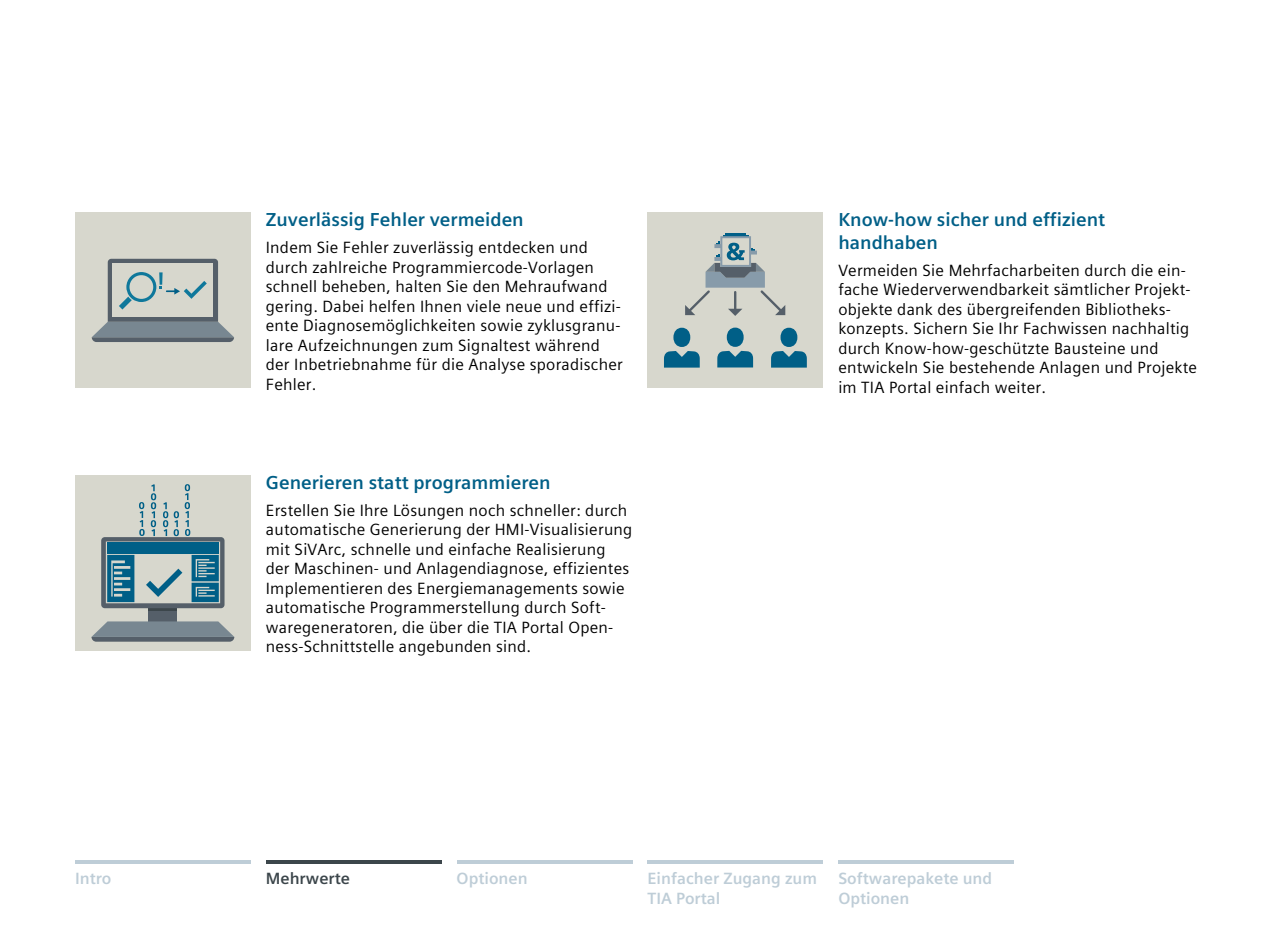
<style>
.page{position:relative;width:1280px;height:935px;background:#fff}
.page>*{position:absolute;margin:0;border:0;box-sizing:border-box;transform-origin:0 0}
.t1{font:700 18.75px/22.5px "Siemens Sans Global";color:#005f87}
.t2{font:16.25px/19.5px "Siemens Sans Global";letter-spacing:.015em;color:#000}
.t3{font:700 16.25px/19.5px "Siemens Sans Global";color:#becdd7}
.t4{font:700 16.25px "Siemens Sans Global";color:#3c464b}
</style>
<div class="page">
<hr style="left:75px;top:860px;width:176px;height:4px;background:#becdd7">
<hr style="left:457px;top:860px;width:175px;height:4px;background:#becdd7">
<hr style="left:648px;top:860px;width:175px;height:4px;background:#becdd7">
<hr style="left:838px;top:860px;width:176px;height:4px;background:#becdd7">
<hr style="left:266px;top:860px;width:176px;height:4px;background:#3c464b">
<div style="left:75px;top:212px;width:176px;height:176px;background:#d7d7cd"></div>
<svg style="left:92px;top:259px;width:142px;height:83px"></svg>
<div style="left:75px;top:475px;width:176px;height:176px;background:#d7d7cd"></div>
<div style="left:149px;top:608px;width:28px;height:13px;background:#555f69"></div>
<hr style="left:149px;top:608px;width:28px;height:3px;background:#3c464b">
<svg style="left:91px;top:621px;width:143px;height:21px;background:#7b878f"></svg>
<svg style="left:101px;top:484px;width:124px;height:124px"></svg>
<div style="left:648px;top:212px;width:175px;height:176px;background:#d7d7cd"></div>
<hr style="left:725px;top:233px;width:21px;height:2px;background:#005f87">
<hr style="left:723px;top:235px;width:26px;height:2px;background:#005f87">
<svg style="left:685px;top:236px;width:100px;height:80px"></svg>
<div style="left:673px;top:328px;width:17px;height:19px;background:#005f87;border-radius:50%"></div>
<svg style="left:664px;top:351px;width:36px;height:17px"></svg>
<div style="left:727px;top:328px;width:17px;height:19px;background:#005f87;border-radius:50%"></div>
<svg style="left:717px;top:351px;width:36px;height:16px"></svg>
<div style="left:781px;top:328px;width:16px;height:19px;background:#005f87;border-radius:50%"></div>
<svg style="left:771px;top:351px;width:36px;height:17px"></svg>
<p class="t1" style="left:266px;top:209px;width:259px">Zuverlässig Fehler vermeiden</p>
<p class="t2" style="left:266px;top:238px;width:359px">Indem Sie Fehler zuverlässig entdecken und durch zahlreiche Programmiercode-Vorlagen schnell beheben, halten Sie den Mehraufwand gering. Dabei helfen Ihnen viele neue und effizi&shy;ente Diagnosemöglichkeiten sowie zyklusgranu&shy;lare Aufzeichnungen zum Signaltest während der Inbetriebnahme für die Analyse sporadischer Fehler.</p>
<p class="t1" style="left:266px;top:471px;width:286px">Generieren statt programmieren</p>
<p class="t2" style="left:266px;top:500px;width:368px">Erstellen Sie Ihre Lösungen noch schneller: durch automatische Generierung der HMI-Visualisierung mit SiVArc, schnelle und einfache Realisierung der Maschinen- und Anlagendiagnose, effizientes Implementieren des Energiemanagements sowie automatische Programmerstellung durch Soft&shy;waregeneratoren, die über die TIA Portal Open&shy;ness-Schnittstelle angebunden sind.</p>
<p class="t1" style="left:838px;top:209px;width:268px">Know-how sicher und effizient handhaben</p>
<p class="t2" style="left:838px;top:260px;width:360px">Vermeiden Sie Mehrfacharbeiten durch die ein&shy;fache Wiederverwendbarkeit sämtlicher Projekt&shy;objekte dank des übergreifenden Bibliotheks&shy;konzepts. Sichern Sie Ihr Fachwissen nachhaltig durch Know-how-geschützte Bausteine und entwickeln Sie bestehende Anlagen und Projekte im TIA Portal einfach weiter.</p>
<p class="t3" style="left:75px;top:869px;width:38px">Intro</p>
<p class="t3" style="left:457px;top:869px;width:73px">Optionen</p>
<p class="t3" style="left:648px;top:869px;width:171px">Einfacher Zugang zum<br>TIA Portal</p>
<p class="t3" style="left:838px;top:869px;width:155px">Softwarepakete und<br>Optionen</p>
<p class="t4" style="left:266px;top:866px;width:86px">Mehrwerte</p>
</div>
